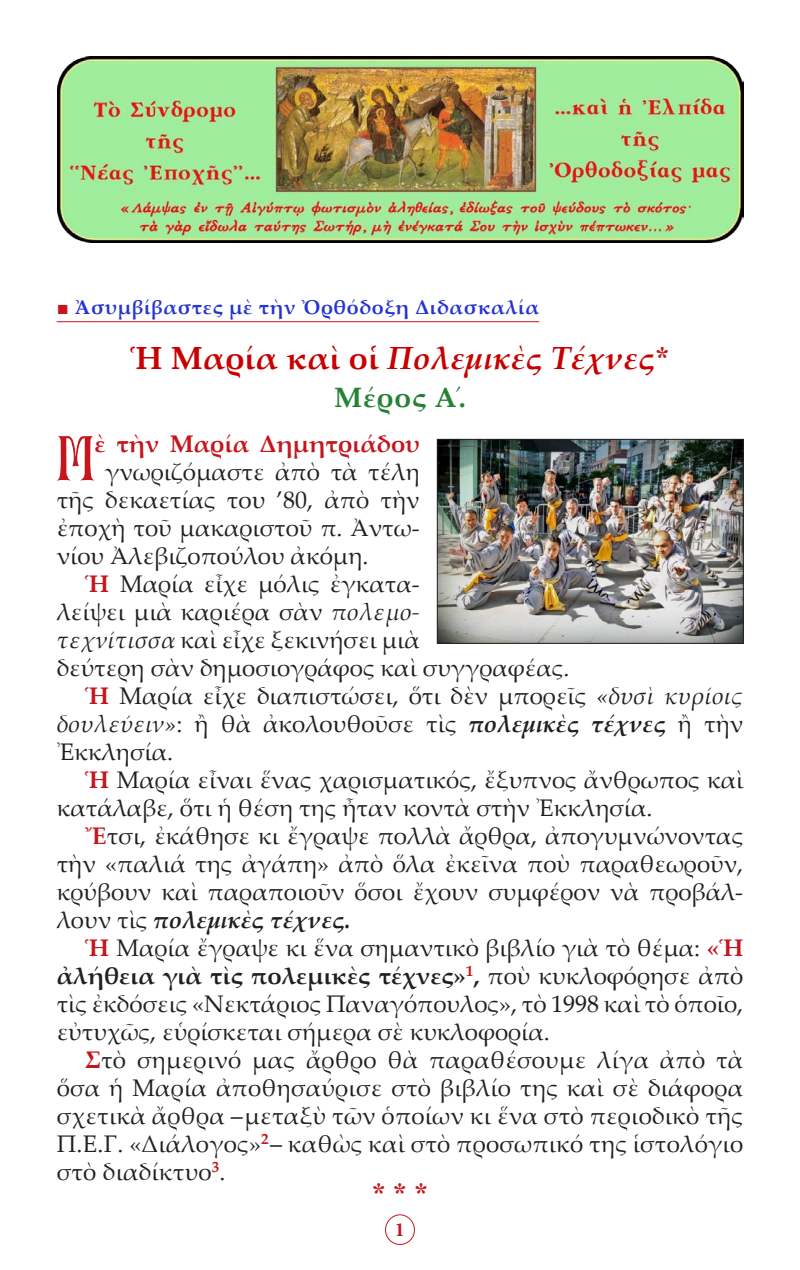
<style>
.page{position:relative;width:800px;height:1270px;background:#fff}
.page>*{position:absolute;margin:0;border:0;box-sizing:border-box;transform-origin:0 0}
.t1{font:63.8px "BYZIMAK";color:#c4161c}
.t2{font:italic 700 32px "Palatino Linotype";letter-spacing:.01em;color:#c80000}
.t3{font:700 28px "Palatino Linotype";letter-spacing:.03em;color:#258134}
.Asteriskoi{font:28px "CTOS New Times Bold Test 1";color:#c4161c}
.t4{font:24px/28px "Palatino Linotype";color:#231f20;text-align:justify}
.t5{font:700 24px "Palatino Linotype";color:#c4161c}
.t6{font:700 20px "Palatino Linotype";letter-spacing:.03em;color:#2534d0}
.t7{font:700 20px "Minion Pro";color:#c4161c}
.s1{font-family:"Times New Roman";font-weight:400;color:#c4161c}
.s2{font-style:normal}
.s3{font-family:"CTOS New Times Bold Test 1";font-weight:400;font-style:normal;font-size:30px;color:#c4161c}
.s4{font-weight:700;color:#c4161c}
.s5{font-style:italic}
.s6{font-weight:700;font-style:italic}
.s7{font-weight:700}
</style>
<div class="page">
<div style="left:385px;top:1214px;width:30px;height:31px;border:1px solid #c4161c;border-radius:50%"></div>
<hr style="left:57px;top:321px;width:482px;height:1px;background:#c4161c">
<img style="left:57px;top:57px;width:686px;height:186px">
<img style="left:439px;top:441px;width:303px;height:201px">
<div style="left:437px;top:439px;width:307px;height:205px;border:1px solid #231f20"></div>
<p class="t6" style="left:57px;top:293px;width:484px"><span class="s1">■</span> Ἀσυμβίβαστες μὲ τὴν Ὀρθόδοξη Διδασκαλία</p>
<p class="t2" style="left:130px;top:336px;width:541px"><span class="s2">Ἡ Μαρία καὶ οἱ</span> Πολεμικὲς Τέχνες<span class="s3">*</span></p>
<p class="t3" style="left:334px;top:377px;width:133px">Μέρος Α´.</p>
<p class="t1" style="left:55px;top:420px;width:42px">Μ</p>
<p class="t5" style="left:94px;top:427px;width:327px">ὲ τὴν Μαρία Δημητριάδου</p>
<p class="t4" style="left:57px;top:457px;width:365px;text-indent:48px">γνωριζόμαστε ἀπὸ τὰ τέλη τῆς δεκαετίας του ’80, ἀπὸ τὴν ἐποχὴ τοῦ μακαριστοῦ π. Ἀντω&shy;νίου Ἀλεβιζοπούλου ἀκόμη.</p>
<p class="t4" style="left:57px;top:569px;width:514px;text-align:left;text-indent:28px"><span class="s4">Ἡ</span> Μαρία εἶχε μόλις ἐγκατα-<br>λείψει μιὰ καριέρα σὰν <span class="s5">πολεμο-<br>τεχνίτισσα</span> καὶ εἶχε ξεκινήσει μιὰ<br>δεύτερη σὰν δημοσιογράφος καὶ συγγραφέας.</p>
<p class="t4" style="left:57px;top:681px;width:688px;text-indent:28px"><span class="s4">Ἡ</span> Μαρία εἶχε διαπιστώσει, ὅτι δὲν μπορεῖς <span class="s5">«δυσὶ κυρίοις δουλεύειν»</span>: ἢ θὰ ἀκολουθοῦσε τὶς <span class="s6">πολεμικὲς τέχνες</span> ἢ τὴν Ἐκκλησία.</p>
<p class="t4" style="left:57px;top:765px;width:688px;text-indent:28px"><span class="s4">Ἡ</span> Μαρία εἶναι ἕνας χαρισματικός, ἔξυπνος ἄνθρωπος καὶ κατάλαβε, ὅτι ἡ θέση της ἦταν κοντὰ στὴν Ἐκκλησία.</p>
<p class="t4" style="left:57px;top:821px;width:688px;text-indent:28px"><span class="s4">Ἔ</span>τσι, ἐκάθησε κι ἔγραψε πολλὰ ἄρθρα, ἀπογυμνώνοντας τὴν «παλιά της ἀγάπη» ἀπὸ ὅλα ἐκεῖνα ποὺ παραθεωροῦν, κρύβουν καὶ παραποιοῦν ὅσοι ἔχουν συμφέρον νὰ προβάλ&shy;λουν τὶς <span class="s6">πολεμικὲς τέχνες.</span></p>
<p class="t4" style="left:57px;top:933px;width:688px;text-indent:28px"><span class="s4">Ἡ</span> Μαρία ἔγραψε κι ἕνα σημαντικὸ βιβλίο γιὰ τὸ θέμα: <span class="s4">«Ἡ </span><span class="s7">ἀλήθεια γιὰ τὶς πολεμικὲς τέχνες»</span><sup>1</sup><span class="s7">,</span> ποὺ κυκλοφόρησε ἀπὸ τὶς ἐκδόσεις «Νεκτάριος Παναγόπουλος», τὸ 1998 καὶ τὸ ὁποῖο, εὐτυχῶς, εὑρίσκεται σήμερα σὲ κυκλοφορία.</p>
<p class="t4" style="left:57px;top:1045px;width:688px;text-indent:28px"><span class="s4">Σ</span>τὸ σημερινό μας ἄρθρο θὰ παραθέσουμε λίγα ἀπὸ τὰ ὅσα ἡ Μαρία ἀποθησαύρισε στὸ βιβλίο της καὶ σὲ διάφορα σχετικὰ ἄρθρα –μεταξὺ τῶν ὁποίων κι ἕνα στὸ περιοδικὸ τῆς Π.Ε.Γ. «Διάλογος»<sup>2</sup>– καθὼς καὶ στὸ προσωπικό της ἱστολόγιο στὸ διαδίκτυο<sup>3</sup>.</p>
<p class="Asteriskoi" style="left:372px;top:1177px;width:57px">* * *</p>
<p class="t7" style="left:395px;top:1216px;width:11px">1</p>
</div>
